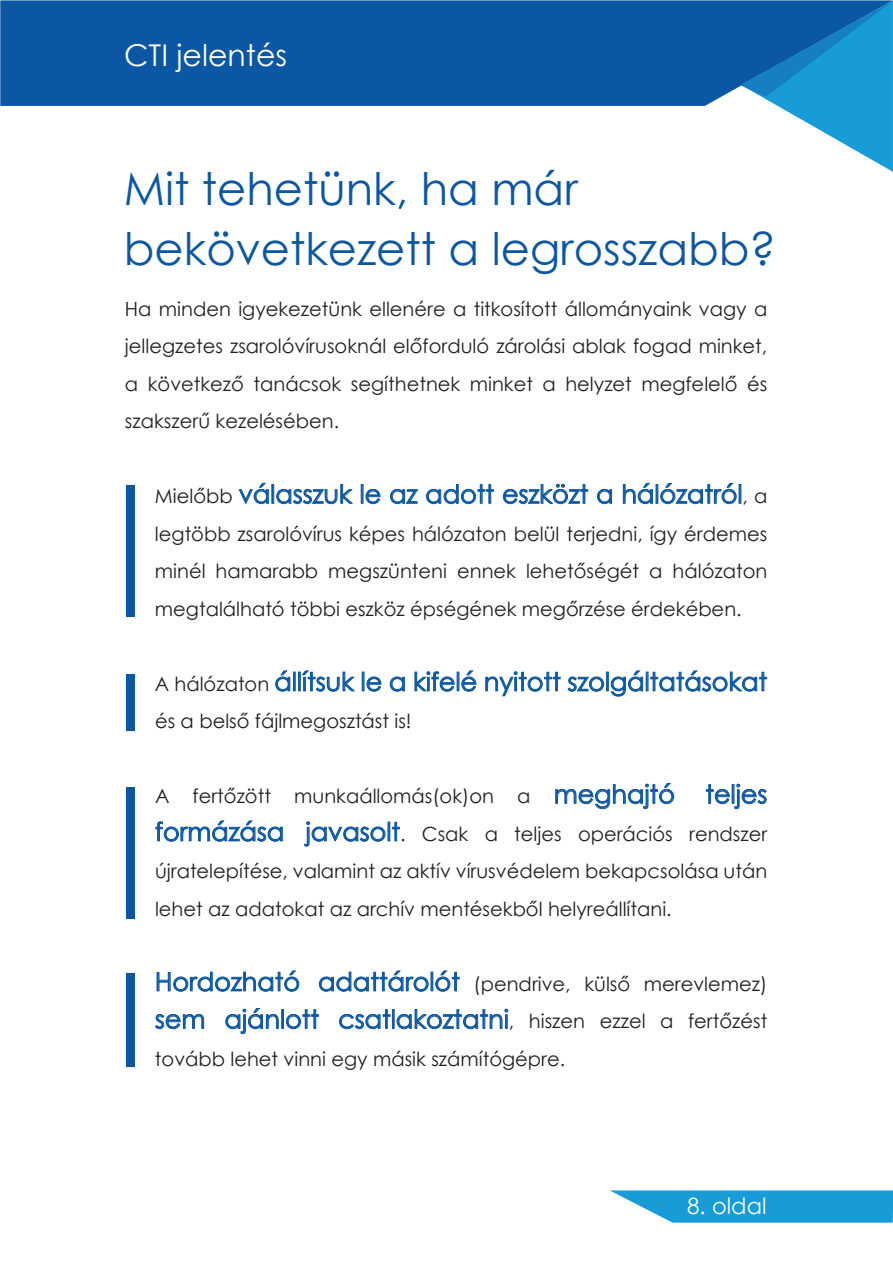
<style>
.page{position:relative;width:893px;height:1263px;background:#fff}
.page>*{position:absolute;margin:0;border:0;box-sizing:border-box;transform-origin:0 0}
.t1{font:45px/60px "Century Gothic";color:#0c57a3}
.t2{font:30px "Century Gothic";color:#fff}
.t3{font:25.5px "Century Gothic";color:#0c57a3}
.t4{font:22.5px "Century Gothic";color:#fff}
.t5{font:19.5px/37.5px "Century Gothic";color:#231f20;text-align:justify}
.s1{font-size:19.5px;color:#231f20}
.s2{font-size:25.5px;color:#0c57a3}
</style>
<div class="page">
<div style="left:0;top:0;width:740px;height:106px;background:#0c57a3"></div>
<svg style="left:740px;top:0;width:153px;height:172px"></svg>
<svg style="left:610px;top:1190px;width:283px;height:32px"></svg>
<svg style="left:238px;top:483px;width:31px;height:21px"></svg>
<svg style="left:276px;top:484px;width:77px;height:20px"></svg>
<div style="left:361px;top:484px;width:2px;height:20px;border:1px solid #0c57a3"></div>
<svg style="left:365px;top:489px;width:16px;height:15px"></svg>
<svg style="left:390px;top:489px;width:29px;height:15px"></svg>
<svg style="left:426px;top:484px;width:68px;height:20px"></svg>
<svg style="left:503px;top:484px;width:85px;height:20px"></svg>
<svg style="left:597px;top:489px;width:15px;height:15px"></svg>
<svg style="left:623px;top:483px;width:30px;height:21px"></svg>
<svg style="left:660px;top:483px;width:77px;height:21px"></svg>
<svg style="left:275px;top:670px;width:16px;height:22px"></svg>
<div style="left:293px;top:672px;width:3px;height:19px;border:1px solid #0c57a3"></div>
<div style="left:298px;top:672px;width:3px;height:19px;border:1px solid #0c57a3"></div>
<svg style="left:302px;top:670px;width:54px;height:22px"></svg>
<svg style="left:362px;top:672px;width:20px;height:20px"></svg>
<svg style="left:390px;top:676px;width:15px;height:16px"></svg>
<svg style="left:414px;top:670px;width:63px;height:22px"></svg>
<svg style="left:485px;top:671px;width:76px;height:25px"></svg>
<svg style="left:567px;top:676px;width:37px;height:16px"></svg>
<div style="left:606px;top:672px;width:3px;height:19px;border:1px solid #0c57a3"></div>
<svg style="left:610px;top:670px;width:157px;height:27px"></svg>
<svg style="left:555px;top:783px;width:119px;height:26px"></svg>
<svg style="left:706px;top:783px;width:61px;height:26px"></svg>
<svg style="left:155px;top:820px;width:128px;height:22px"></svg>
<svg style="left:304px;top:821px;width:96px;height:26px"></svg>
<svg style="left:156px;top:970px;width:144px;height:22px"></svg>
<svg style="left:319px;top:970px;width:141px;height:22px"></svg>
<svg style="left:155px;top:1014px;width:49px;height:15px"></svg>
<svg style="left:225px;top:1008px;width:54px;height:26px"></svg>
<div style="left:281px;top:1009px;width:3px;height:20px;border:1px solid #0c57a3"></div>
<svg style="left:286px;top:1009px;width:33px;height:20px"></svg>
<svg style="left:339px;top:1008px;width:170px;height:21px"></svg>
<div style="left:126px;top:485px;width:9px;height:132px;background:#0c57a3"></div>
<div style="left:126px;top:674px;width:9px;height:57px;background:#0c57a3"></div>
<div style="left:126px;top:787px;width:9px;height:132px;background:#0c57a3"></div>
<div style="left:126px;top:973px;width:9px;height:94px;background:#0c57a3"></div>
<h2 class="t2" style="left:124px;top:34px;width:164px">CTI jelentés</h2>
<h1 class="t1" style="left:124px;top:158px;width:654px">Mit tehetünk, ha már bekövetkezett a legrosszabb?</h1>
<p class="t5" style="left:125px;top:290px;width:644px">Ha minden igyekezetünk ellenére a titkosított állományaink vagy a jellegzetes zsarolóvírusoknál előforduló zárolási ablak fogad minket, a következő tanácsok segíthetnek minket a helyzet megfelelő és szakszerű kezelésében.</p>
<h3 class="t3" style="left:155px;top:476px;width:614px"><span class="s1">Mielőbb</span> válasszuk le az adott eszközt a hálózatról<span class="s1">, a</span></h3>
<p class="t5" style="left:155px;top:515px;width:614px">legtöbb zsarolóvírus képes hálózaton belül terjedni, így érdemes minél hamarabb megszünteni ennek lehetőségét a hálózaton megtalálható többi eszköz épségének megőrzése érdekében.</p>
<h3 class="t3" style="left:155px;top:664px;width:614px"><span class="s1">A hálózaton</span> állítsuk le a kifelé nyitott szolgáltatásokat</h3>
<p class="t5" style="left:155px;top:702px;width:258px">és a belső fájlmegosztást is!</p>
<p class="t5" style="left:155px;top:777px;width:614px">A fertőzött munkaállomás(ok)on a <span class="s2">meghajtó teljes formázása javasolt</span>. Csak a teljes operációs rendszer újratelepítése, valamint az aktív vírusvédelem bekapcsolása után lehet az adatokat az archív mentésekből helyreállítani.</p>
<p class="t5" style="left:155px;top:965px;width:614px"><span class="s2">Hordozható adattárolót</span> (pendrive, külső merevlemez)</p>
<h3 class="t3" style="left:155px;top:1001px;width:614px">sem ajánlott csatlakoztatni<span class="s1">, hiszen ezzel a fertőzést</span></h3>
<p class="t5" style="left:155px;top:1040px;width:412px">tovább lehet vinni egy másik számítógépre.</p>
<p class="t4" style="left:687px;top:1190px;width:81px">8. oldal</p>
</div>
